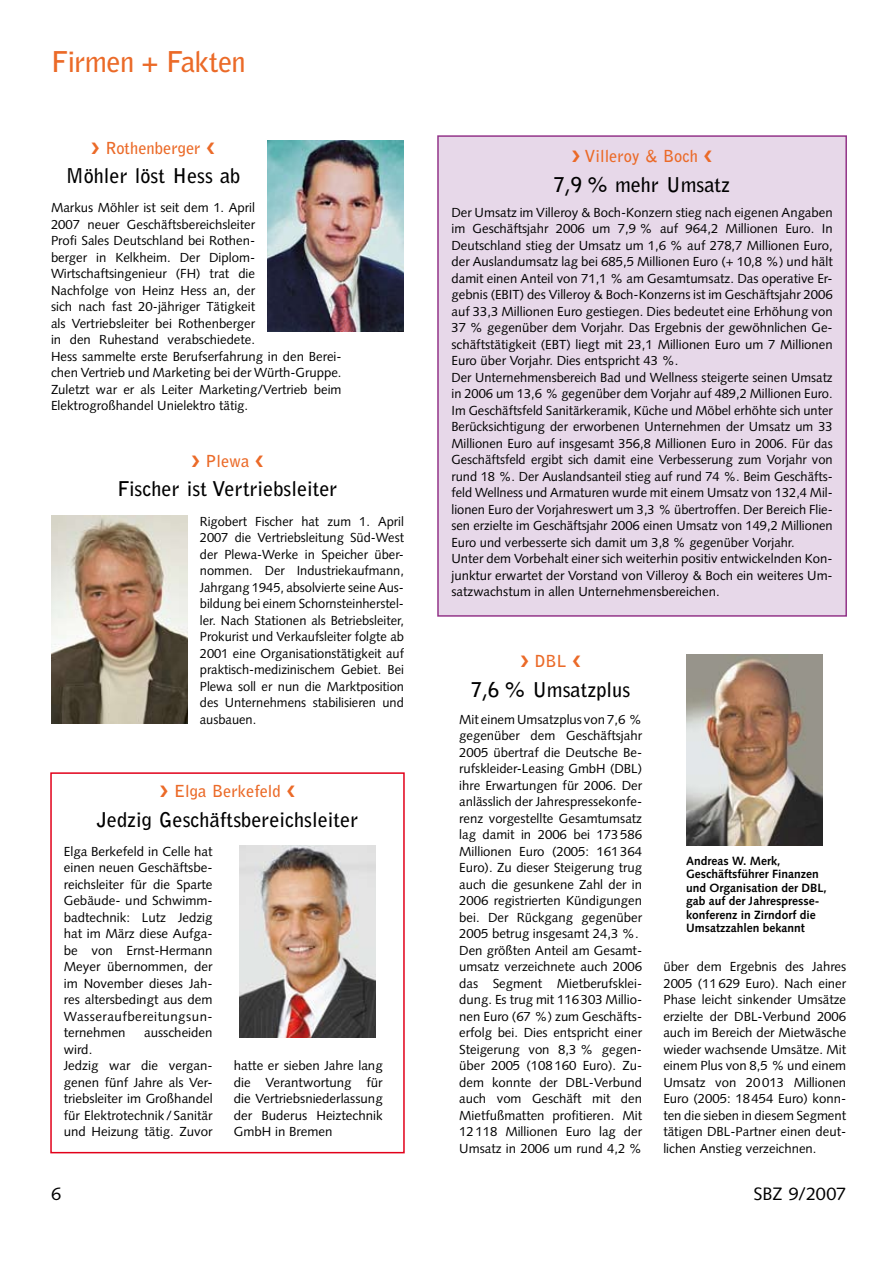
<style>
.page{position:relative;width:893px;height:1263px;background:#fff}
.page>*{position:absolute;margin:0;border:0;box-sizing:border-box;transform-origin:0 0}
.t1{font:700 28.5px "Bell Gothic Std";letter-spacing:-.025em;color:#eb6a28}
.t2{font:700 20.25px "Bell Gothic Std";color:#000}
.t3{font:18px "Syntax LT Std";letter-spacing:-.01em;color:#000}
.t4{font:700 16.5px "Bell Gothic Std";color:#eb6a28}
.t5{font:13.2px/16.5px "Syntax LT Std";color:#000;text-align:justify}
.t6{font:700 12px/13.5px "Syntax LT Std";color:#000}
</style>
<div class="page">
<div style="left:50px;top:772px;width:355px;height:381px;border:2px solid #e2001a"></div>
<img style="left:268px;top:141px;width:136px;height:191px">
<img style="left:239px;top:846px;width:136px;height:191px">
<img style="left:686px;top:654px;width:136px;height:192px">
<div style="left:438px;top:136px;width:408px;height:480px;background:#e7d8e9"></div>
<div style="left:437px;top:135px;width:410px;height:482px;border:2px solid #933589"></div>
<img style="left:51px;top:516px;width:136px;height:208px">
<h1 class="t1" style="left:51px;top:45px;width:196px">Firmen + Fakten</h1>
<p class="t4" style="left:91px;top:138px;width:125px">❯ Rothenberger ❮</p>
<h2 class="t2" style="left:66px;top:164px;width:176px">Möhler löst Hess ab</h2>
<p class="t5" style="left:51px;top:199px;width:292px;text-align:left">Markus Möhler ist seit dem 1. April<br>2007 neuer Geschäftsbereichsleiter<br>Profi Sales Deutschland bei Rothen-<br>berger in Kelkheim. Der Diplom-Wirtschaftsingenieur (FH) trat die<br>Nachfolge von Heinz Hess an, der<br>sich nach fast 20-jähriger Tätigkeit<br>als Vertriebsleiter bei Rothenberger<br>in den Ruhestand verabschiedete.<br>Hess sammelte erste Berufserfahrung in den Berei&shy;chen Vertrieb und Marketing bei der Würth-Gruppe.<br>Zuletzt war er als Leiter Marketing/Vertrieb beim Elektrogroßhandel Unielektro tätig.</p>
<p class="t4" style="left:191px;top:451px;width:74px">❯ Plewa ❮</p>
<h2 class="t2" style="left:117px;top:477px;width:222px">Fischer ist Vertriebsleiter</h2>
<p class="t5" style="left:200px;top:513px;width:206px">Rigobert Fischer hat zum 1. April 2007 die Vertriebsleitung Süd-West der Plewa-Werke in Speicher über&shy;nommen. Der Industriekaufmann, Jahrgang 1945, absolvierte seine Aus&shy;bildung bei einem Schornsteinherstel&shy;ler. Nach Stationen als Betriebsleiter, Prokurist und Verkaufsleiter folgte ab 2001 eine Organisationstätigkeit auf praktisch-medizinischem Gebiet. Bei Plewa soll er nun die Marktposition des Unternehmens stabilisieren und ausbauen.</p>
<p class="t4" style="left:160px;top:781px;width:137px">❯ Elga Berkefeld ❮</p>
<h2 class="t2" style="left:97px;top:807px;width:263px">Jedzig Geschäftsbereichsleiter</h2>
<p class="t5" style="left:64px;top:843px;width:150px">Elga Berkefeld in Celle hat einen neuen Geschäftsbe&shy;reichsleiter für die Sparte Gebäude- und Schwimm&shy;badtechnik: Lutz Jedzig hat im März diese Aufga&shy;be von Ernst-Hermann Meyer übernommen, der im November dieses Jah&shy;res altersbedingt aus dem Wasseraufbereitungsun&shy;ternehmen</p>
<p class="t5" style="left:144px;top:1024px;width:70px">ausscheiden</p>
<p class="t5" style="left:64px;top:1041px;width:150px;text-align:left">wird.<br>Jedzig war die vergan&shy;genen fünf Jahre als Ver&shy;triebsleiter im Großhandel für Elektrotechnik /Sanitär und Heizung tätig. Zuvor</p>
<p class="t5" style="left:234px;top:1057px;width:150px">hatte er sieben Jahre lang die Verantwortung für die Vertriebsniederlassung der Buderus Heiztechnik GmbH in Bremen</p>
<p class="t4" style="left:572px;top:146px;width:142px">❯ Villeroy &amp; Boch ❮</p>
<h2 class="t2" style="left:554px;top:172px;width:178px">7,9 % mehr Umsatz</h2>
<p class="t5" style="left:451px;top:204px;width:383px;text-align:left">Der Umsatz im Villeroy &amp; Boch-Konzern stieg nach eigenen Angaben im Geschäftsjahr 2006 um 7,9 % auf 964,2 Millionen Euro. In Deutschland stieg der Umsatz um 1,6 % auf 278,7 Millionen Euro, der Auslandumsatz lag bei 685,5 Millionen Euro (+ 10,8 %) und hält damit einen Anteil von 71,1 % am Gesamtumsatz. Das operative Er&shy;gebnis (EBIT) des Villeroy &amp; Boch-Konzerns ist im Geschäftsjahr 2006 auf 33,3 Millionen Euro gestiegen. Dies bedeutet eine Erhöhung von 37 % gegenüber dem Vorjahr. Das Ergebnis der gewöhnlichen Ge&shy;schäftstätigkeit (EBT) liegt mit 23,1 Millionen Euro um 7 Millionen Euro über Vorjahr. Dies entspricht 43 %.<br>Der Unternehmensbereich Bad und Wellness steigerte seinen Umsatz in 2006 um 13,6 % gegenüber dem Vorjahr auf 489,2 Millionen Euro.<br>Im Geschäftsfeld Sanitärkeramik, Küche und Möbel erhöhte sich unter Berücksichtigung der erworbenen Unternehmen der Umsatz um 33<br>Millionen Euro auf insgesamt 356,8 Millionen Euro in 2006. Für das Geschäftsfeld ergibt sich damit eine Verbesserung zum Vorjahr von rund 18 %. Der Auslandsanteil stieg auf rund 74 %. Beim Geschäfts&shy;feld Wellness und Armaturen wurde mit einem Umsatz von 132,4 Mil&shy;lionen Euro der Vorjahreswert um 3,3 % übertroffen. Der Bereich Flie&shy;sen erzielte im Geschäftsjahr 2006 einen Umsatz von 149,2 Millionen Euro und verbesserte sich damit um 3,8 % gegenüber Vorjahr.<br>Unter dem Vorbehalt einer sich weiterhin positiv entwickelnden Kon&shy;junktur erwartet der Vorstand von Villeroy &amp; Boch ein weiteres Um&shy;satzwachstum in allen Unternehmensbereichen.</p>
<p class="t4" style="left:520px;top:651px;width:62px">❯ DBL ❮</p>
<h2 class="t2" style="left:471px;top:677px;width:161px">7,6 % Umsatzplus</h2>
<p class="t5" style="left:459px;top:711px;width:184px;text-align:left">Mit einem Umsatzplus von 7,6 % gegenüber dem Geschäftsjahr<br>2005 übertraf die Deutsche Be&shy;rufskleider-Leasing GmbH (DBL) ihre Erwartungen für 2006. Der anlässlich der Jahrespressekonfe&shy;renz vorgestellte Gesamtumsatz lag damit in 2006 bei 173586<br>Millionen Euro (2005: 161364<br>Euro). Zu dieser Steigerung trug auch die gesunkene Zahl der in<br>2006 registrierten Kündigungen bei. Der Rückgang gegenüber<br>2005 betrug insgesamt 24,3 %.<br>Den größten Anteil am Gesamt&shy;umsatz verzeichnete auch 2006 das Segment Mietberufsklei&shy;dung. Es trug mit 116 303 Millio&shy;nen Euro (67 %) zum Geschäfts&shy;erfolg bei. Dies entspricht einer<br>Steigerung von 8,3 % gegen&shy;über 2005 (108160 Euro). Zu&shy;dem konnte der DBL-Verbund auch vom Geschäft mit den<br>Mietfußmatten profitieren. Mit<br>12118 Millionen Euro lag der<br>Umsatz in 2006 um rund 4,2 %</p>
<p class="t6" style="left:686px;top:854px;width:142px">Andreas W. Merk,<br>Geschäftsführer Finanzen und Organisation der DBL, gab auf der Jahrespresse&shy;konferenz in Zirndorf die<br>Umsatzzahlen bekannt</p>
<p class="t5" style="left:663px;top:958px;width:184px">über dem Ergebnis des Jahres 2005 (11 629 Euro). Nach einer Phase leicht sinkender Umsätze erzielte der DBL-Verbund 2006 auch im Bereich der Mietwäsche wieder wachsende Umsätze. Mit einem Plus von 8,5 % und einem Umsatz von 20013 Millionen Euro (2005: 18454 Euro) konn&shy;ten die sieben in diesem Segment tätigen DBL-Partner einen deut&shy;lichen Anstieg verzeichnen.</p>
<h3 class="t3" style="left:753px;top:1183px;width:94px">SBZ 9/2007</h3>
</div>
